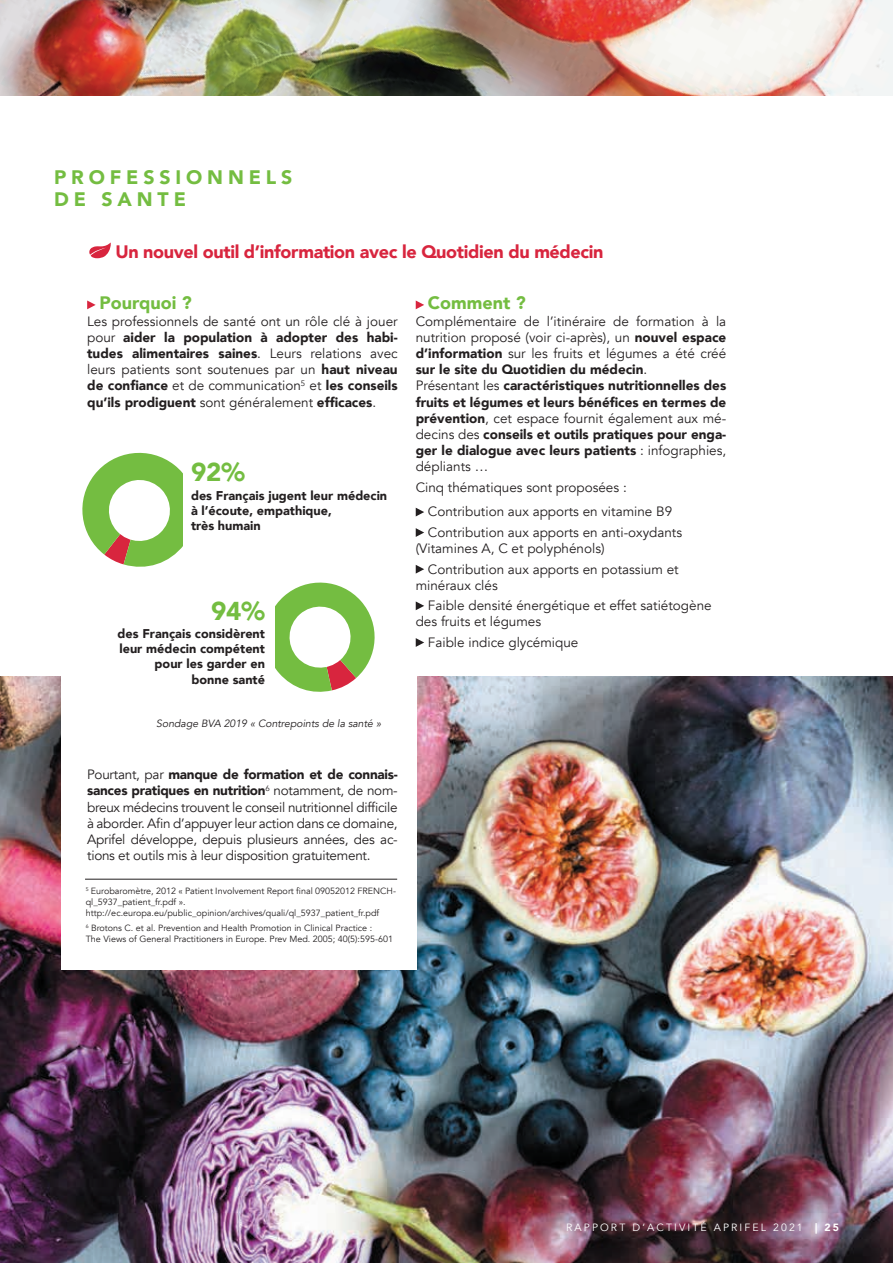
<style>
.page{position:relative;width:893px;height:1263px;background:#fff}
.page>*{position:absolute;margin:0;border:0;box-sizing:border-box;transform-origin:0 0}
.t1{font:900 25.8px "Avenir";color:#74bd41}
.t2{font:900 19.5px/22.5px "Avenir";letter-spacing:.25em;color:#74bd41}
.t3{font:900 18px "Avenir";letter-spacing:-.02em;color:#d8253e}
.t4{font:900 18px "Avenir";color:#74bd41}
.t5{font:13.5px/16.2px "Avenir";color:#231f20}
.t6{font:900 13.5px/16.2px "Avenir";color:#231f20}
.t7{font:900 12.6px/15.1px "Avenir";color:#231f20}
.t8{font:italic 10.5px "Avenir";color:#231f20}
.t9{font:10.5px "Avenir";letter-spacing:.2em;color:#fff}
.t10{font:9px/10.8px "Avenir";color:#231f20}
.s1{font-weight:900}
.s2{font-weight:400}
</style>
<div class="page">
<img style="left:0;top:676px;width:893px;height:587px">
<div style="left:62px;top:330px;width:355px;height:640px;background:#fff"></div>
<svg style="left:82px;top:452px;width:101px;height:115px"></svg>
<img style="left:0;top:0;width:893px;height:96px">
<svg style="left:89px;top:242px;width:22px;height:16px"></svg>
<svg style="left:87px;top:300px;width:9px;height:9px"></svg>
<svg style="left:416px;top:300px;width:8px;height:9px"></svg>
<svg style="left:416px;top:508px;width:8px;height:8px"></svg>
<svg style="left:416px;top:528px;width:8px;height:9px"></svg>
<svg style="left:416px;top:565px;width:8px;height:9px"></svg>
<svg style="left:416px;top:601px;width:8px;height:9px"></svg>
<svg style="left:416px;top:638px;width:8px;height:9px"></svg>
<hr style="left:85px;top:879px;width:312px;height:1px;background:#231f20">
<svg style="left:275px;top:582px;width:100px;height:110px"></svg>
<h2 class="t2" style="left:54px;top:165px;width:240px">PROFESSIONNELS<br>DE SANTE</h2>
<h3 class="t3" style="left:115px;top:237px;width:490px">Un nouvel outil d’information avec le Quotidien du médecin</h3>
<h3 class="t4" style="left:99px;top:288px;width:94px">Pourquoi ?</h3>
<p class="t5" style="left:87px;top:313px;width:312px;text-align:justify">Les professionnels de santé ont un rôle clé à jouer pour <span class="s1">aider la population à adopter des habi&shy;tudes alimentaires saines</span>. Leurs relations avec leurs patients sont soutenues par un <span class="s1">haut niveau de confiance</span> et de communication<sup>5</sup> et <span class="s1">les conseils qu’ils prodiguent</span> sont généralement <span class="s1">efficaces</span>.</p>
<h3 class="t4" style="left:428px;top:288px;width:99px">Comment ?</h3>
<p class="t6" style="left:416px;top:312px;width:312px"><span class="s2">Complémentaire de l’itinéraire de formation à la nutrition proposé (voir ci-après), un</span> nouvel espace d’information <span class="s2">sur les fruits et légumes a été créé </span>sur le site du Quotidien du médecin<span class="s2">.<br>Présentant les</span> caractéristiques nutritionnelles des fruits et légumes et leurs bénéfices en termes de prévention<span class="s2">, cet espace fournit également aux mé&shy;decins des</span> conseils et outils pratiques pour enga&shy;ger le dialogue avec leurs patients <span class="s2">: infographies, dépliants …</span></p>
<p class="t5" style="left:428px;top:475px;width:246px;line-height:24.8px;text-indent:-12px">Cinq thématiques sont proposées :<br>Contribution aux apports en vitamine B9</p>
<p class="t5" style="left:416px;top:524px;width:268px;text-indent:12px">Contribution aux apports en anti-oxydants (Vitamines A, C et polyphénols)</p>
<p class="t5" style="left:416px;top:561px;width:264px;text-indent:12px">Contribution aux apports en potassium et minéraux clés</p>
<p class="t5" style="left:416px;top:598px;width:297px;text-indent:12px">Faible densité énergétique et effet satiétogène des fruits et légumes</p>
<p class="t5" style="left:428px;top:634px;width:152px">Faible indice glycémique</p>
<h1 class="t1" style="left:191px;top:450px;width:55px">92%</h1>
<p class="t7" style="left:191px;top:487px;width:198px">des Français jugent leur médecin à l’écoute, empathique,<br>très humain</p>
<h1 class="t1" style="left:211px;top:588px;width:55px">94%</h1>
<p class="t7" style="left:118px;top:626px;width:149px;text-align:right">des Français considèrent leur médecin compétent pour les garder en bonne santé</p>
<p class="t8" style="left:156px;top:717px;width:226px">Sondage BVA 2019 « Contrepoints de la santé »</p>
<p class="t5" style="left:87px;top:767px;width:312px;text-align:justify">Pourtant, par <span class="s1">manque de formation et de connais&shy;sances pratiques en nutrition</span><sup>6</sup> notamment, de nom&shy;breux médecins trouvent le conseil nutritionnel difficile à aborder. Afin d’appuyer leur action dans ce domaine, Aprifel développe, depuis plusieurs années, des ac&shy;tions et outils mis à leur disposition gratuitement.</p>
<p class="t10" style="left:86px;top:886px;width:312px"><sup>5</sup> Eurobaromètre, 2012 « Patient Involvement Report final 09052012 FRENCH&shy;ql_5937_patient_fr.pdf ». http://ec.europa.eu/public_opinion/archives/quali/ql_5937_patient_fr.pdf</p>
<p class="t10" style="left:86px;top:922px;width:309px"><sup>6</sup> Brotons C. et al. Prevention and Health Promotion in Clinical Practice :<br>The Views of General Practitioners in Europe. Prev Med. 2005; 40(5):595-601</p>
<p class="t9" style="left:566px;top:1221px;width:274px">RAPPORT D’ACTIVITÉ APRIFEL 2021 <span class="s1">| 25</span></p>
</div>
